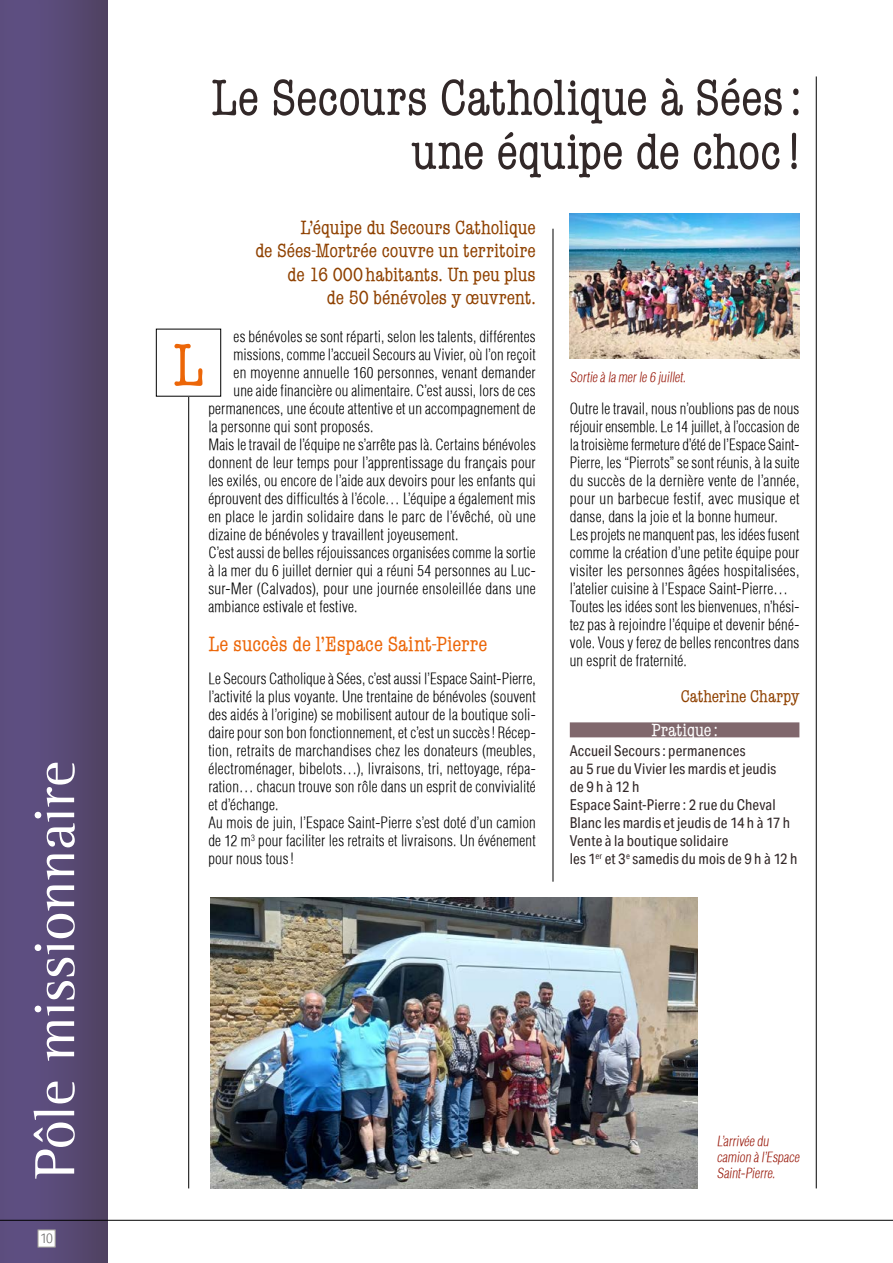
<style>
.page{position:relative;width:893px;height:1263px;background:#fff}
.page>*{position:absolute;margin:0;border:0;box-sizing:border-box;transform-origin:0 0}
.t1{font:60px "American Typewriter Cond A";color:#ec6608}
.t2{font:58.5px "Leftist Mono Serif";letter-spacing:-.025em;color:#fff}
.t3{font:condensed 51px/53.8px "American Typewriter";letter-spacing:-.01em;color:#322828;text-align:right}
.t4{font:condensed 21px "American Typewriter";color:#ec6608}
.t5{font:condensed 19.5px/23.4px "American Typewriter";color:#8f4100;text-align:right}
.t6{font:condensed 18px "American Typewriter";color:#fff}
.t7{font:condensed 17.25px "American Typewriter";letter-spacing:-.005em;color:#8f4100}
.t8{font:300 condensed 15px/18px "Helvetica";letter-spacing:.01em;color:#000}
.t9{font:15px/18px "Aktiv Grotesk Cd";letter-spacing:.005em;color:#322828}
.t10{font:300 13.65px "Aktiv Grotesk Cd";color:#646363}
.t11{font:300 condensed 13.5px/16.2px "Helvetica";color:#9a1c0e}
</style>
<div class="page">
<div style="left:0;top:0;width:121px;height:1263px;background:#b2ac7f;opacity:.75"></div>
<div style="left:38px;top:1230px;width:17px;height:17px;background:#fff;border:1px solid #b2b1a7"></div>
<hr style="left:0;top:1220px;width:893px;height:1px;background:#000">
<hr style="left:188px;top:359px;width:1px;height:829px;background:#000">
<hr style="left:816px;top:76px;width:1px;height:1112px;background:#000">
<hr style="left:553px;top:229px;width:1px;height:653px;background:#000">
<img style="left:211px;top:897px;width:486px;height:291px">
<img style="left:570px;top:214px;width:229px;height:145px">
<div style="left:156px;top:329px;width:65px;height:67px;background:#fff"></div>
<div style="left:156px;top:329px;width:65px;height:67px;border:1px solid #000"></div>
<div style="left:570px;top:722px;width:229px;height:15px;background:#80676c"></div>
<h2 class="t2" style="left:21px;top:1179px;width:420px;rotate:-90deg">Pôle missionnaire</h2>
<p class="t10" style="left:40px;top:1230px;width:15px">10</p>
<h3 class="t3" style="left:211px;top:72px;width:592px">Le Secours Catholique à Sées : une équipe de choc !</h3>
<h3 class="t5" style="left:255px;top:216px;width:282px">L’équipe du Secours Catholique<br>de Sées-Mortrée couvre un territoire de 16 000habitants. Un peu plus<br>de 50 bénévoles y œuvrent.</h3>
<p class="t8" style="left:234px;top:327px;width:304px">es bénévoles se sont réparti, selon les talents, différentes</p>
<p class="t8" style="left:234px;top:345px;width:304px">missions, comme l’accueil Secours au Vivier, où l’on reçoit</p>
<p class="t8" style="left:234px;top:363px;width:304px">en moyenne annuelle 160 personnes, venant demander</p>
<p class="t8" style="left:234px;top:381px;width:304px">une aide financière ou alimentaire. C’est aussi, lors de ces</p>
<p class="t8" style="left:208px;top:399px;width:329px">permanences, une écoute attentive et un accompagnement de</p>
<p class="t8" style="left:208px;top:417px;width:167px">la personne qui sont proposés.</p>
<p class="t8" style="left:208px;top:435px;width:329px">Mais le travail de l’équipe ne s’arrête pas là. Certains bénévoles</p>
<p class="t8" style="left:208px;top:453px;width:329px">donnent de leur temps pour l’apprentissage du français pour</p>
<p class="t8" style="left:208px;top:471px;width:329px">les exilés, ou encore de l’aide aux devoirs pour les enfants qui</p>
<p class="t8" style="left:208px;top:489px;width:329px">éprouvent des difficultés à l’école… L’équipe a également mis</p>
<p class="t8" style="left:208px;top:507px;width:329px">en place le jardin solidaire dans le parc de l’évêché, où une</p>
<p class="t8" style="left:208px;top:525px;width:251px">dizaine de bénévoles y travaillent joyeusement.</p>
<p class="t8" style="left:208px;top:543px;width:329px">C’est aussi de belles réjouissances organisées comme la sortie</p>
<p class="t8" style="left:208px;top:561px;width:329px">à la mer du 6 juillet dernier qui a réuni 54 personnes au Luc-</p>
<p class="t8" style="left:208px;top:579px;width:329px">sur-Mer (Calvados), pour une journée ensoleillée dans une</p>
<p class="t8" style="left:208px;top:597px;width:151px">ambiance estivale et festive.</p>
<h3 class="t4" style="left:208px;top:632px;width:280px">Le succès de l’Espace Saint-Pierre</h3>
<p class="t8" style="left:208px;top:669px;width:329px">Le Secours Catholique à Sées, c’est aussi l’Espace Saint-Pierre, l’activité la plus voyante. Une trentaine de bénévoles (souvent des aidés à l’origine) se mobilisent autour de la boutique soli&shy;daire pour son bon fonctionnement, et c’est un succès! Récep&shy;tion, retraits de marchandises chez les donateurs (meubles, électroménager, bibelots…), livraisons, tri, nettoyage, répa&shy;ration… chacun trouve son rôle dans un esprit de convivialité et d’échange.<br>Au mois de juin, l’Espace Saint-Pierre s’est doté d’un camion de 12 m<sup>3</sup> pour faciliter les retraits et livraisons. Un événement pour nous tous!</p>
<h1 class="t1" style="left:173px;top:332px;width:33px">L</h1>
<p class="t11" style="left:570px;top:369px;width:120px">Sortie à la merle 6 juillet.</p>
<p class="t8" style="left:570px;top:399px;width:231px">Outre le travail, nous n’oublions pas de nous réjouir ensemble. Le 14 juillet, à l’occasion de la troisième fermeture d’été de l’Espace Saint-Pierre, les “Pierrots” se sont réunis, à la suite du succès de la dernière vente de l’année, pour un barbecue festif, avec musique et danse, dans la joie et la bonne humeur.<br>Les projets ne manquent pas, les idées fusent comme la création d’une petite équipe pour visiter les personnes âgées hospitalisées, l’atelier cuisine à l’Espace Saint-Pierre… Toutes les idées sont les bienvenues, n’hési&shy;tez pas à rejoindre l’équipe et devenir béné&shy;vole. Vous y ferez de belles rencontres dans un esprit de fraternité.</p>
<p class="t7" style="left:681px;top:687px;width:120px">Catherine Charpy</p>
<p class="t6" style="left:651px;top:720px;width:68px">Pratique :</p>
<p class="t9" style="left:570px;top:742px;width:229px">Accueil Secours : permanences<br>au 5 rue du Vivier les mardis et jeudis<br>de 9 h à 12 h<br>Espace Saint-Pierre : 2 rue du Cheval<br>Blanc les mardis et jeudis de 14 h à 17 h<br>Vente à la boutique solidaire<br>les 1<sup>er</sup> et 3<sup>e</sup> samedis du mois de 9 h à 12 h</p>
<p class="t11" style="left:717px;top:1132px;width:86px">L’arrivée du camion à l’Espace<br>Saint-Pierre.</p>
</div>
